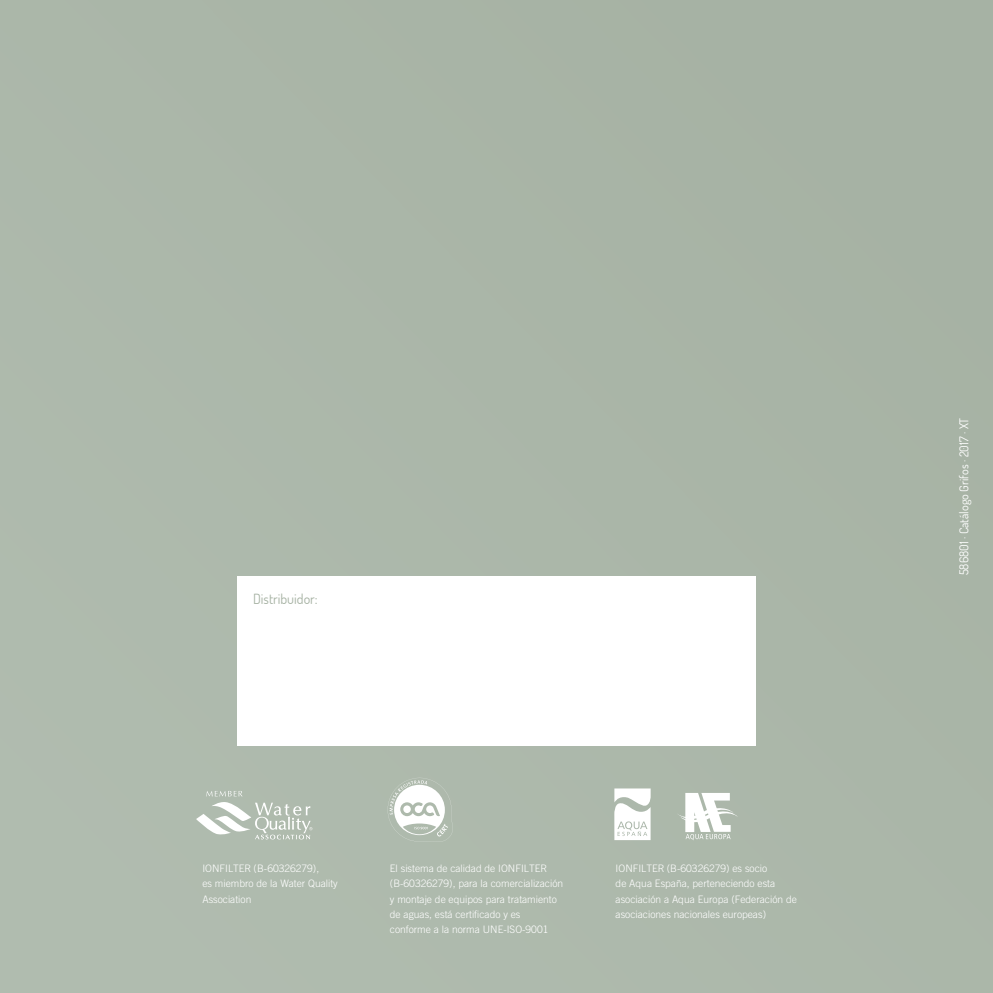
<style>
.page{position:relative;width:993px;height:993px;background:#fff}
.page>*{position:absolute;margin:0;border:0;box-sizing:border-box;transform-origin:0 0}
.t1{font:14px "Dosis";color:#a6b2a3}
.t2{font:12.25px "Dosis";color:#fff}
.t3{font:300 10.33px/15.4px "Trade Gothic LT Std";color:#fff}
</style>
<div class="page">
<div style="left:0;top:0;width:992px;height:992px;background:#abb7a9"></div>
<svg style="left:196px;top:791px;width:116px;height:48px"></svg>
<svg style="left:678px;top:793px;width:60px;height:46px"></svg>
<svg style="left:614px;top:788px;width:36px;height:51px"></svg>
<svg style="left:387px;top:777px;width:66px;height:64px"></svg>
<div style="left:237px;top:575px;width:518px;height:170px;background:#fff"></div>
<h1 class="t1" style="left:253px;top:589px;width:66px">Distribuidor:</h1>
<p class="t3" style="left:202px;top:859px;width:137px">IONFILTER (B-60326279),<br>es miembro de la Water Quality<br>Association</p>
<p class="t3" style="left:390px;top:859px;width:175px">El sistema de calidad de IONFILTER (B-60326279), para la comercialización y montaje de equipos para tratamiento de aguas, está certificado y es conforme a la norma UNE-ISO-9001</p>
<p class="t3" style="left:615px;top:859px;width:183px">IONFILTER (B-60326279) es socio<br>de Aqua España, perteneciendo esta asociación a Aqua Europa (Federación de asociaciones nacionales europeas)</p>
<p class="t2" style="left:955px;top:575px;width:159px;rotate:-90deg">586801 · Catálogo Grifos · 2017 · XT</p>
</div>
